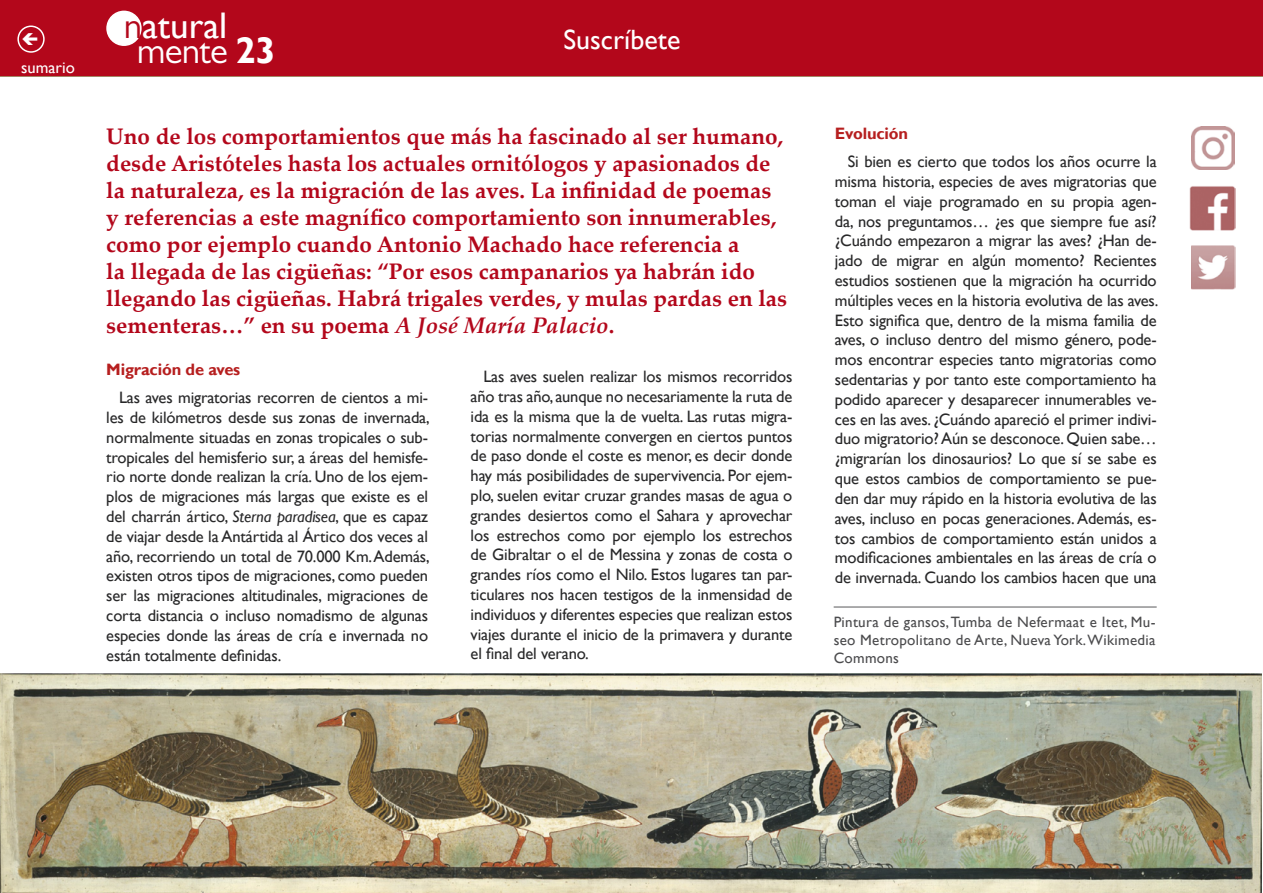
<style>
.page{position:relative;width:1263px;height:893px;background:#fff}
.page>*{position:absolute;margin:0;border:0;box-sizing:border-box;transform-origin:0 0}
.t1{font:37.05px "Gill Sans";color:#fff}
.t2{font:37.05px "Gill Sans MT Pro";letter-spacing:-.02em;color:#fff}
.t3{font:27.9px "Gill Sans";color:#fff}
.t4{font:700 22.5px/27px "Palatino Linotype";color:#b3071b}
.t5{font:16.5px/19.8px "Gill Sans";letter-spacing:-.01em;color:#282829;text-align:justify}
.t6{font:700 16.5px "Gill Sans";letter-spacing:-.01em;color:#b61f1f}
.t7{font:16.5px "Gill Sans";color:#fff}
.t8{font:15px/18px "Gill Sans";letter-spacing:.02em;color:#4b4b4d;text-align:justify}
.s1{font-family:"Gill Sans MT Pro";color:#b3071b}
.s2{font-family:"Gill Sans";font-weight:700}
.s3{font-style:italic}
</style>
<div class="page">
<img style="left:1190px;top:186px;width:45px;height:44px">
<img style="left:1191px;top:246px;width:44px;height:44px">
<div style="left:0;top:0;width:1263px;height:76px;background:#b3071b"></div>
<div style="left:107px;top:11px;width:34px;height:34px;background:#fff;border-radius:50%"></div>
<div style="left:106px;top:11px;width:36px;height:35px;border:2px solid #fff;border-radius:50%"></div>
<div style="left:17px;top:26px;width:28px;height:27px;border:2px solid #fff;border-radius:50%"></div>
<img style="left:1191px;top:127px;width:43px;height:43px">
<img style="left:0;top:673px;width:1262px;height:220px">
<hr style="left:834px;top:607px;width:323px;height:1px;background:#58585a">
<p class="t7" style="left:21px;top:58px;width:55px">sumario</p>
<h1 class="t1" style="left:124px;top:4px;width:105px"><span class="s1">n</span>atural</h1>
<h1 class="t2" style="left:137px;top:29px;width:140px">mente <span class="s2">23</span></h1>
<h2 class="t3" style="left:563px;top:23px;width:118px">Suscríbete</h2>
<p class="t4" style="left:106px;top:122px;width:682px">Uno de los comportamientos que más ha fascinado al ser humano, desde Aristóteles hasta los actuales ornitólogos y apasionados de la naturaleza, es la migración de las aves. La infinidad de poemas y referencias a este magnífico comportamiento son innumerables, como por ejemplo cuando Antonio Machado hace referencia a<br>la llegada de las cigüeñas: “Por esos campanarios ya habrán ido llegando las cigüeñas. Habrá trigales verdes, y mulas pardas en las sementeras…” en su poema <span class="s3">A José María Palacio</span>.</p>
<p class="t5" style="left:471px;top:367px;width:323px;text-indent:13px">Las aves suelen realizar los mismos recorridos año tras año, aunque no necesariamente la ruta de ida es la misma que la de vuelta. Las rutas migra&shy;torias normalmente convergen en ciertos puntos de paso donde el coste es menor, es decir donde hay más posibilidades de supervivencia. Por ejem&shy;plo, suelen evitar cruzar grandes masas de agua o grandes desiertos como el Sahara y aprovechar los estrechos como por ejemplo los estrechos de Gibraltar o el de Messina y zonas de costa o grandes ríos como el Nilo. Estos lugares tan par&shy;ticulares nos hacen testigos de la inmensidad de individuos y diferentes especies que realizan estos viajes durante el inicio de la primavera y durante el final del verano.</p>
<p class="t6" style="left:106px;top:359px;width:135px">Migración de aves</p>
<p class="t5" style="left:106px;top:388px;width:325px;text-indent:13px">Las aves migratorias recorren de cientos a mi&shy;les de kilómetros desde sus zonas de invernada, normalmente situadas en zonas tropicales o sub&shy;tropicales del hemisferio sur, a áreas del hemisfe&shy;rio norte donde realizan la cría. Uno de los ejem&shy;plos de migraciones más largas que existe es el del charrán ártico, <span class="s3">Sterna paradisea</span>, que es capaz de viajar desde la Antártida al Ártico dos veces al año, recorriendo un total de 70.000 Km. Además, existen otros tipos de migraciones, como pueden ser las migraciones altitudinales, migraciones de corta distancia o incluso nomadismo de algunas especies donde las áreas de cría e invernada no están totalmente definidas.</p>
<p class="t6" style="left:835px;top:123px;width:75px">Evolución</p>
<p class="t5" style="left:835px;top:152px;width:325px;text-indent:13px">Si bien es cierto que todos los años ocurre la misma historia, especies de aves migratorias que toman el viaje programado en su propia agen&shy;da, nos preguntamos… ¿es que siempre fue así? ¿Cuándo empezaron a migrar las aves? ¿Han de&shy;jado de migrar en algún momento? Recientes estudios sostienen que la migración ha ocurrido múltiples veces en la historia evolutiva de las aves.<br>Esto significa que, dentro de la misma familia de aves, o incluso dentro del mismo género, pode&shy;mos encontrar especies tanto migratorias como sedentarias y por tanto este comportamiento ha podido aparecer y desaparecer innumerables ve&shy;ces en las aves. ¿Cuándo apareció el primer indivi&shy;duo migratorio? Aún se desconoce. Quien sabe… ¿migrarían los dinosaurios? Lo que sí se sabe es que estos cambios de comportamiento se pue&shy;den dar muy rápido en la historia evolutiva de las aves, incluso en pocas generaciones. Además, es&shy;tos cambios de comportamiento están unidos a modificaciones ambientales en las áreas de cría o de invernada. Cuando los cambios hacen que una</p>
<p class="t8" style="left:834px;top:613px;width:323px">Pintura de gansos, Tumba de Nefermaat e Itet, Mu&shy;seo Metropolitano de Arte, Nueva York. Wikimedia Commons</p>
</div>
